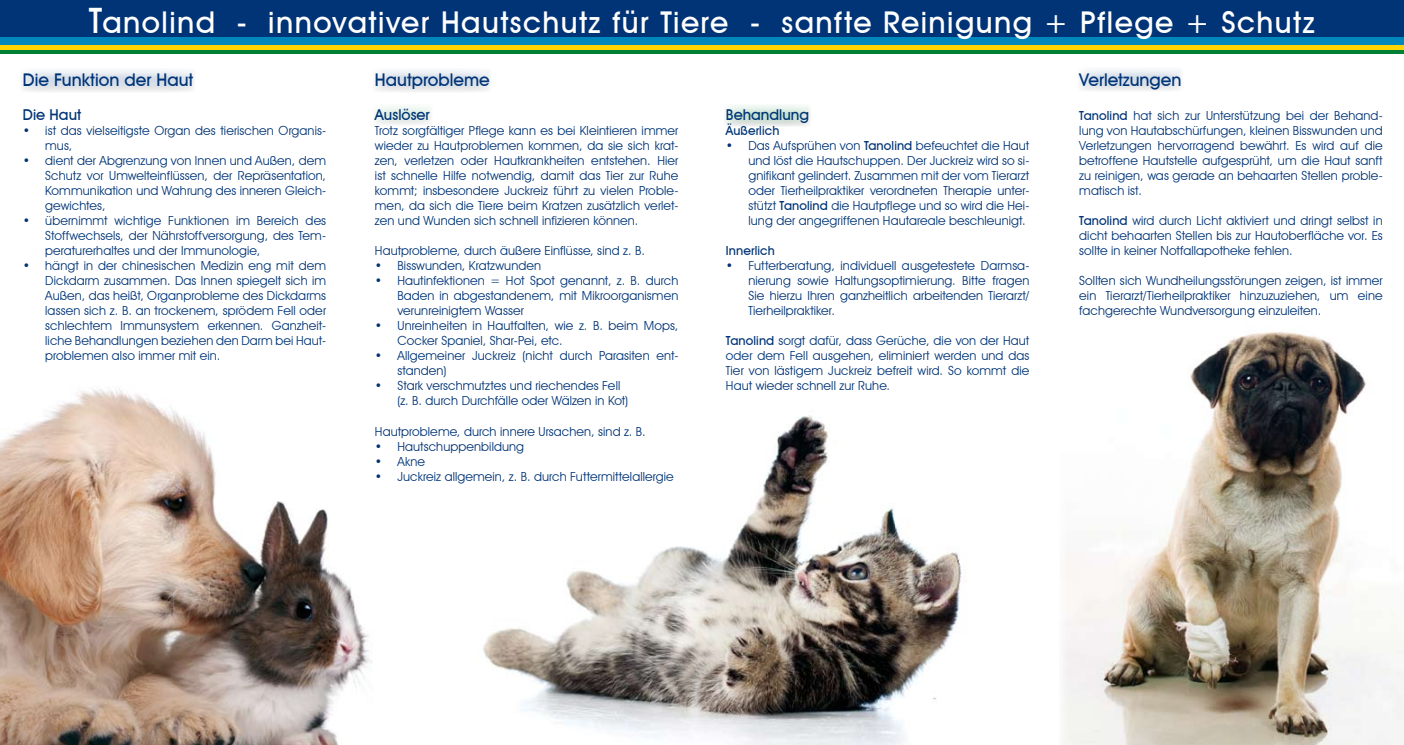
<style>
.page{position:relative;width:1404px;height:745px;background:#fff}
.page>*{position:absolute;margin:0;border:0;box-sizing:border-box;transform-origin:0 0}
.t1{font:500 30px "Avant Garde IT Cby BT";letter-spacing:.045em;color:#fff}
.t2{font:500 17.5px "Avant Garde IT Cby BT";color:#003476}
.t3{font:500 15px "Avant Garde IT Cby BT";color:#003476}
.t4{font:12.5px/15px "Avant Garde IT Cby BT";letter-spacing:.01em;color:#003476;text-align:justify}
.t5{font:500 12.5px "Avant Garde IT Cby BT";letter-spacing:.005em;color:#003476}
.s1{font-size:35px}
.s2{font-weight:500}
</style>
<div class="page">
<img style="left:483px;top:415px;width:484px;height:329px">
<div style="left:19px;top:67px;width:178px;height:27px;background:#000;opacity:.75"></div>
<div style="left:373px;top:103px;width:61px;height:24px;background:#000;opacity:.75"></div>
<div style="left:373px;top:67px;width:119px;height:27px;background:#000;opacity:.75"></div>
<div style="left:1077px;top:66px;width:106px;height:27px;background:#000;opacity:.75"></div>
<div style="left:723px;top:104px;width:89px;height:24px;background:#000;opacity:.75"></div>
<div style="left:0;top:0;width:1403px;height:37px;background:#003476"></div>
<hr style="left:0;top:50px;width:1403px;height:3px;background:#008035">
<div style="left:0;top:44px;width:1403px;height:6px;background:#ffd500"></div>
<div style="left:0;top:38px;width:1403px;height:7px;background:#0087bb"></div>
<img style="left:1062px;top:332px;width:341px;height:412px">
<img style="left:0;top:389px;width:372px;height:355px">
<h1 class="t1" style="left:89px;top:4px;width:1227px"><span class="s1">T</span>anolind - innovativer Hautschutz für Tiere - sanfte Reinigung + Pflege + Schutz</h1>
<h2 class="t2" style="left:23px;top:69px;width:172px">Die Funktion der Haut</h2>
<p class="t3" style="left:23px;top:106px;width:60px">Die Haut</p>
<p class="t4" style="left:45px;top:123px;width:282px;text-indent:-22px">• ist das vielseitigste Organ des tierischen Organis&shy;mus,</p>
<p class="t4" style="left:45px;top:153px;width:282px;text-indent:-22px">• dient der Abgrenzung von Innen und Außen, dem Schutz vor Umwelteinflüssen, der Repräsentation, Kommunikation und Wahrung des inneren Gleich&shy;gewichtes,</p>
<p class="t4" style="left:45px;top:213px;width:282px;text-indent:-22px">• übernimmt wichtige Funktionen im Bereich des Stoffwechsels, der Nährstoffversorgung, des Tem&shy;peraturerhaltes und der Immunologie,</p>
<p class="t4" style="left:45px;top:258px;width:282px;text-indent:-22px">• hängt in der chinesischen Medizin eng mit dem Dickdarm zusammen. Das Innen spiegelt sich im Außen, das heißt, Organprobleme des Dickdarms lassen sich z. B. an trockenem, sprödem Fell oder schlechtem Immunsystem erkennen. Ganzheit&shy;liche Behandlungen beziehen den Darm bei Haut&shy;problemen also immer mit ein.</p>
<h2 class="t2" style="left:375px;top:69px;width:116px">Hautprobleme</h2>
<p class="t3" style="left:375px;top:106px;width:57px">Auslöser</p>
<p class="t4" style="left:375px;top:123px;width:305px">Trotz sorgfältiger Pflege kann es bei Kleintieren immer wieder zu Hautproblemen kommen, da sie sich krat&shy;zen, verletzen oder Hautkrankheiten entstehen. Hier ist schnelle Hilfe notwendig, damit das Tier zur Ruhe kommt; insbesondere Juckreiz führt zu vielen Proble&shy;men, da sich die Tiere beim Kratzen zusätzlich verlet&shy;zen und Wunden sich schnell infizieren können.</p>
<p class="t4" style="left:375px;top:243px;width:271px">Hautprobleme, durch äußere Einflüsse, sind z. B.</p>
<p class="t4" style="left:375px;top:258px;width:168px">• Bisswunden, Kratzwunden</p>
<p class="t4" style="left:397px;top:273px;width:282px;text-indent:-22px">• Hautinfektionen = Hot Spot genannt, z. B. durch Baden in abgestandenem, mit Mikroorganismen verunreinigtem Wasser</p>
<p class="t4" style="left:397px;top:318px;width:282px;text-indent:-22px">• Unreinheiten in Hautfalten, wie z. B. beim Mops,<br>Cocker Spaniel, Shar-Pei, etc.</p>
<p class="t4" style="left:397px;top:348px;width:282px;text-indent:-22px">• Allgemeiner Juckreiz (nicht durch Parasiten ent&shy;standen)</p>
<p class="t4" style="left:397px;top:378px;width:232px;text-indent:-22px">• Stark verschmutztes und riechendes Fell (z. B. durch Durchfälle oder Wälzen in Kot)</p>
<p class="t4" style="left:375px;top:423px;width:272px">Hautprobleme, durch innere Ursachen, sind z. B.</p>
<p class="t4" style="left:375px;top:438px;width:151px">• Hautschuppenbildung</p>
<p class="t4" style="left:375px;top:453px;width:52px">• Akne</p>
<p class="t4" style="left:375px;top:468px;width:300px">• Juckreiz allgemein, z. B. durch Futtermittelallergie</p>
<p class="t3" style="left:725px;top:106px;width:85px">Behandlung</p>
<p class="t5" style="left:725px;top:123px;width:55px">Äußerlich</p>
<p class="t4" style="left:748px;top:138px;width:282px;text-indent:-23px">• Das Aufsprühen von <span class="s2">Tanolind</span> befeuchtet die Haut und löst die Hautschuppen. Der Juckreiz wird so si&shy;gnifikant gelindert. Zusammen mit der vom Tierarzt oder Tierheilpraktiker verordneten Therapie unter&shy;stützt <span class="s2">Tanolind</span> die Hautpflege und so wird die Hei&shy;lung der angegriffenen Hautareale beschleunigt.</p>
<p class="t5" style="left:726px;top:243px;width:50px">Innerlich</p>
<p class="t4" style="left:748px;top:258px;width:282px;text-indent:-22px">• Futterberatung, individuell ausgetestete Darmsa&shy;nierung sowie Haltungsoptimierung. Bitte fragen Sie hierzu Ihren ganzheitlich arbeitenden Tierarzt/ Tierheilpraktiker.</p>
<p class="t4" style="left:726px;top:333px;width:305px"><span class="s2">Tanolind</span> sorgt dafür, dass Gerüche, die von der Haut oder dem Fell ausgehen, eliminiert werden und das Tier von lästigem Juckreiz befreit wird. So kommt die Haut wieder schnell zur Ruhe.</p>
<h2 class="t2" style="left:1079px;top:69px;width:104px">Verletzungen</h2>
<p class="t4" style="left:1079px;top:108px;width:305px"><span class="s2">Tanolind</span> hat sich zur Unterstützung bei der Behand&shy;lung von Hautabschürfungen, kleinen Bisswunden und Verletzungen hervorragend bewährt. Es wird auf die betroffene Hautstelle aufgesprüht, um die Haut sanft zu reinigen, was gerade an behaarten Stellen proble&shy;matisch ist.</p>
<p class="t4" style="left:1079px;top:213px;width:305px"><span class="s2">Tanolind</span> wird durch Licht aktiviert und dringt selbst in dicht behaarten Stellen bis zur Hautoberfläche vor. Es sollte in keiner Notfallapotheke fehlen.</p>
<p class="t4" style="left:1079px;top:273px;width:305px">Sollten sich Wundheilungsstörungen zeigen, ist immer ein Tierarzt/Tierheilpraktiker hinzuzuziehen, um eine fachgerechte Wundversorgung einzuleiten.</p>
</div>
